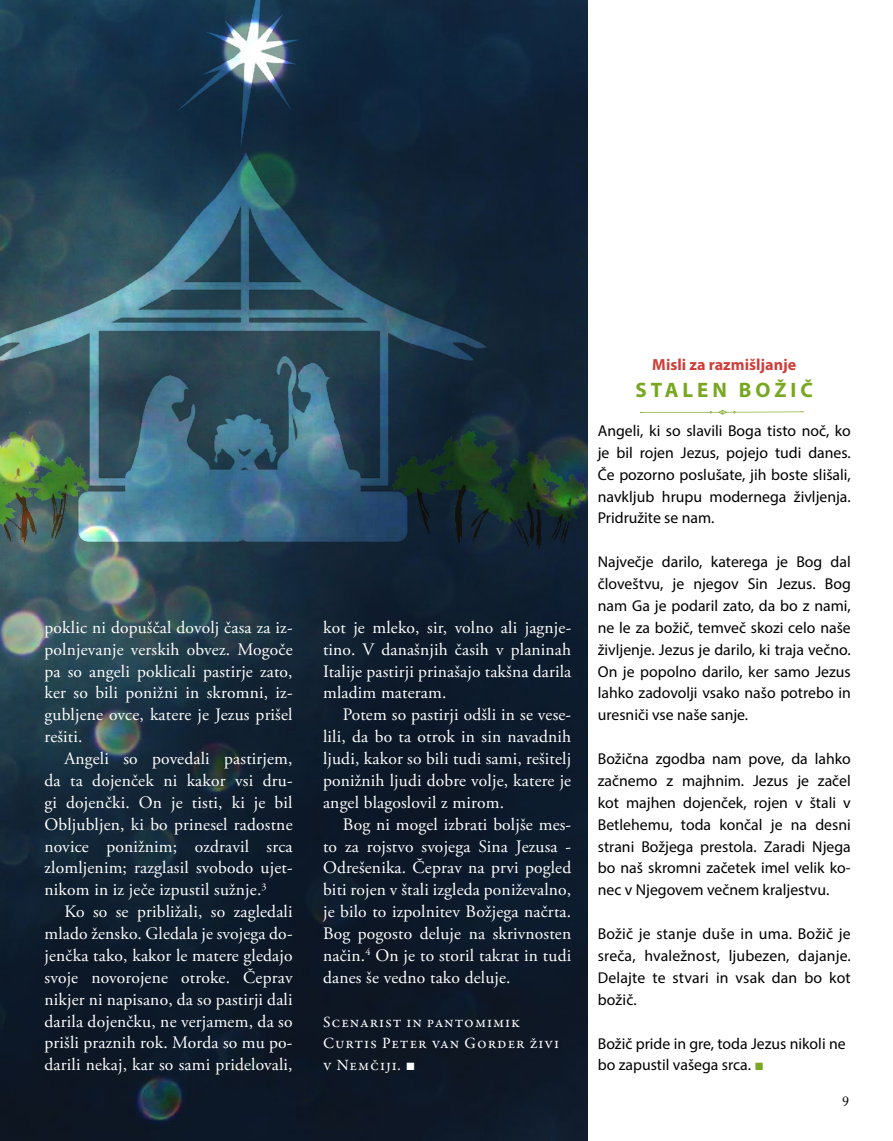
<style>
.page{position:relative;width:893px;height:1141px;background:#fff}
.page>*{position:absolute;margin:0;border:0;box-sizing:border-box;transform-origin:0 0}
.t1{font:700 21px "Myriad Pro";letter-spacing:.19em;color:#79a722}
.t2{font:17.5px/21.9px "Adobe Garamond Pro";letter-spacing:.01em;color:#fff;text-align:justify}
.t3{font:700 16.1px "Myriad Pro";color:#cf3e39}
.t4{font:15.75px/21.9px "Myriad Pro";color:#000;text-align:justify}
.t5{font:15.75px/21.9px "Garamond Premr Pro";letter-spacing:.06em;color:#fff}
.t6{font:14px "Adobe Caslon Pro";color:#000}
.s1{font-family:"Arial"}
.s2{font-family:"Arial";color:#79a722}
</style>
<div class="page">
<img style="left:0;top:0;width:588px;height:1141px">
<img style="left:0;top:0;width:587px;height:553px">
<svg style="left:640px;top:410px;width:164px;height:5px"></svg>
<p class="t2" style="left:45px;top:617px;width:250px">poklic ni dopuščal dovolj časa za iz&shy;polnjevanje verskih obvez. Mogoče pa so angeli poklicali pastirje zato, ker so bili ponižni in skromni, iz&shy;gubljene ovce, katere je Jezus prišel rešiti.</p>
<p class="t2" style="left:45px;top:748px;width:250px;text-indent:20px">Angeli so povedali pastirjem, da ta dojenček ni kakor vsi dru&shy;gi dojenčki. On je tisti, ki je bil Obljubljen, ki bo prinesel radostne novice ponižnim; ozdravil srca zlomljenim; razglasil svobodo ujet&shy;nikom in iz ječe izpustil sužnje.<sup>3</sup></p>
<p class="t2" style="left:45px;top:901px;width:250px;text-indent:20px">Ko so se približali, so zagledali mlado žensko. Gledala je svojega do&shy;jenčka tako, kakor le matere gledajo svoje novorojene otroke. Čeprav nikjer ni napisano, da so pastirji dali darila dojenčku, ne verjamem, da so prišli praznih rok. Morda so mu po&shy;darili nekaj, kar so sami pridelovali,</p>
<p class="t2" style="left:323px;top:617px;width:250px">kot je mleko, sir, volno ali jagnje&shy;tino. V današnjih časih v planinah Italije pastirji prinašajo takšna darila mladim materam.</p>
<p class="t2" style="left:323px;top:704px;width:250px;text-indent:20px">Potem so pastirji odšli in se vese&shy;lili, da bo ta otrok in sin navadnih ljudi, kakor so bili tudi sami, rešitelj ponižnih ljudi dobre volje, katere je angel blagoslovil z mirom.</p>
<p class="t2" style="left:323px;top:814px;width:250px;text-indent:20px">Bog ni mogel izbrati boljše mes&shy;to za rojstvo svojega Sina Jezusa - Odrešenika. Čeprav na prvi pogled biti rojen v štali izgleda poniževalno, je bilo to izpolnitev Božjega načrta.<br>Bog pogosto deluje na skrivnosten način.<sup>4</sup> On je to storil takrat in tudi danes še vedno tako deluje.</p>
<p class="t5" style="left:323px;top:1011px;width:238px">Scenarist in pantomimik<br>Curtis Peter van Gorder živi v Nemčiji. <span class="s1">■</span></p>
<p class="t3" style="left:652px;top:354px;width:145px">Misli za razmišljanje</p>
<p class="t1" style="left:635px;top:377px;width:179px">STALEN BOŽIČ</p>
<p class="t4" style="left:598px;top:419px;width:255px">Angeli, ki so slavili Boga tisto noč, ko je bil rojen Jezus, pojejo tudi danes.<br>Če pozorno poslušate, jih boste slišali, navkljub hrupu modernega življenja.<br>Pridružite se nam.</p>
<p class="t4" style="left:598px;top:551px;width:255px">Največje darilo, katerega je Bog dal človeštvu, je njegov Sin Jezus. Bog nam Ga je podaril zato, da bo z nami, ne le za božič, temveč skozi celo naše življenje. Jezus je darilo, ki traja večno.<br>On je popolno darilo, ker samo Jezus lahko zadovolji vsako našo potrebo in uresniči vse naše sanje.</p>
<p class="t4" style="left:598px;top:748px;width:255px">Božična zgodba nam pove, da lahko začnemo z majhnim. Jezus je začel kot majhen dojenček, rojen v štali v Betlehemu, toda končal je na desni strani Božjega prestola. Zaradi Njega bo naš skromni začetek imel velik ko&shy;nec v Njegovem večnem kraljestvu.</p>
<p class="t4" style="left:598px;top:923px;width:254px">Božič je stanje duše in uma. Božič je sreča, hvaležnost, ljubezen, dajanje.<br>Delajte te stvari in vsak dan bo kot božič.</p>
<p class="t4" style="left:598px;top:1032px;width:249px">Božič pride in gre, toda Jezus nikoli ne bo zapustil vašega srca. <span class="s2">■</span></p>
<p class="t6" style="left:842px;top:1093px;width:8px">9</p>
</div>
